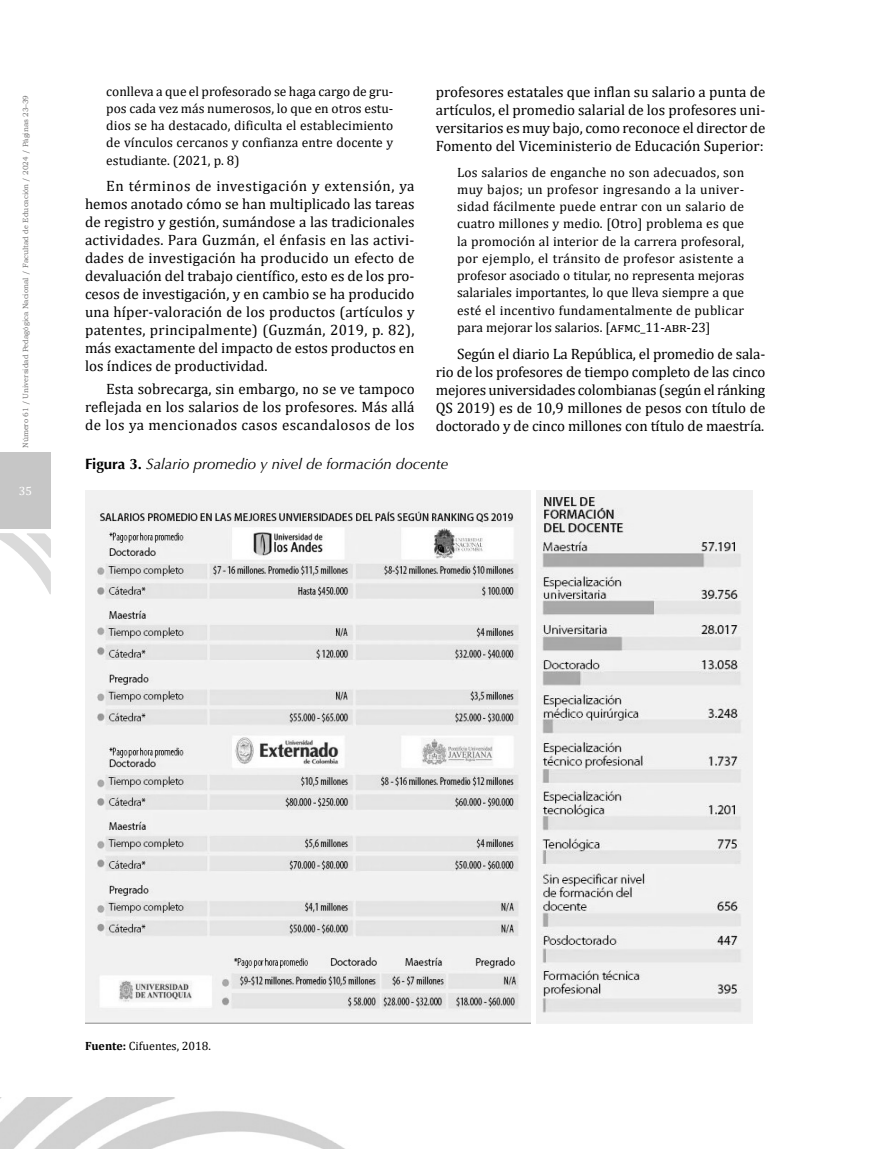
<style>
.page{position:relative;width:893px;height:1149px;background:#fff}
.page>*{position:absolute;margin:0;border:0;box-sizing:border-box;transform-origin:0 0}
.CUERPO_TXT{font:15px/18px "Cambria";color:#000;text-align:justify}
.TITULO_GRAF_TAB{font:italic 15px "Optima";color:#000}
.CITA_TXT{font:13.5px/17.2px "Cambria";letter-spacing:.005em;color:#000;text-align:justify}
.PIE_DE_GRAF_TAB{font:12px "Cambria";color:#000}
.t1{font:12px "Cambria";color:#fff}
.t2{font:7.5px "Bookman Old Style";color:#706f6f}
.s1{font-weight:700;font-style:normal}
.s2{font-weight:700}
</style>
<div class="page">
<div style="left:0;top:452px;width:51px;height:76px;background:#c6c6c6"></div>
<svg style="left:0;top:533px;width:51px;height:61px"></svg>
<img style="left:0;top:1097px;width:343px;height:51px">
<img style="left:85px;top:490px;width:445px;height:533px">
<img style="left:537px;top:490px;width:216px;height:532px">
<p class="t2" style="left:21px;top:448px;width:354px;rotate:-90deg">Número 61 / Universidad Pedagógica Nacional / Facultad de Educación / 2024 / Páginas 23–39</p>
<p class="CITA_TXT" style="left:106px;top:82px;width:289px">conlleva a que el profesorado se haga cargo de gru&shy;pos cada vez más numerosos, lo que en otros estu&shy;dios se ha destacado, dificulta el establecimiento de vínculos cercanos y confianza entre docente y estudiante. (2021, p. 8)</p>
<p class="CUERPO_TXT" style="left:436px;top:83px;width:331px">profesores estatales que inflan su salario a punta de artículos, el promedio salarial de los profesores uni&shy;versitarios es muy bajo, como reconoce el director de Fomento del Viceministerio de Educación Superior:</p>
<p class="CITA_TXT" style="left:457px;top:163px;width:289px">Los salarios de enganche no son adecuados, son muy bajos; un profesor ingresando a la univer&shy;sidad fácilmente puede entrar con un salario de cuatro millones y medio. [Otro] problema es que la promoción al interior de la carrera profesoral, por ejemplo, el tránsito de profesor asistente a profesor asociado o titular, no representa mejoras salariales importantes, lo que lleva siempre a que esté el incentivo fundamentalmente de publicar para mejorar los salarios. [afmc_11-abr-23]</p>
<p class="CUERPO_TXT" style="left:436px;top:344px;width:331px;text-indent:21px">Según el diario La República, el promedio de sala&shy;rio de los profesores de tiempo completo de las cinco mejores universidades colombianas (según el ránking QS 2019) es de 10,9 millones de pesos con título de doctorado y de cinco millones con título de maestría.</p>
<p class="TITULO_GRAF_TAB" style="left:85px;top:455px;width:365px"><span class="s1">Figura 3.</span> Salario promedio y nivel de formación docente</p>
<p class="CUERPO_TXT" style="left:85px;top:177px;width:331px;text-indent:21px">En términos de investigación y extensión, ya hemos anotado cómo se han multiplicado las tareas de registro y gestión, sumándose a las tradicionales actividades. Para Guzmán, el énfasis en las activi&shy;dades de investigación ha producido un efecto de devaluación del trabajo científico, esto es de los pro&shy;cesos de investigación, y en cambio se ha producido una híper-valoración de los productos (artículos y patentes, principalmente) (Guzmán, 2019, p. 82), más exactamente del impacto de estos productos en los índices de productividad.</p>
<p class="CUERPO_TXT" style="left:85px;top:379px;width:331px;text-indent:21px">Esta sobrecarga, sin embargo, no se ve tampoco reflejada en los salarios de los profesores. Más allá de los ya mencionados casos escandalosos de los</p>
<p class="t1" style="left:19px;top:484px;width:15px">35</p>
<p class="PIE_DE_GRAF_TAB" style="left:85px;top:1038px;width:127px"><span class="s2">Fuente:</span> Cifuentes, 2018.</p>
</div>
